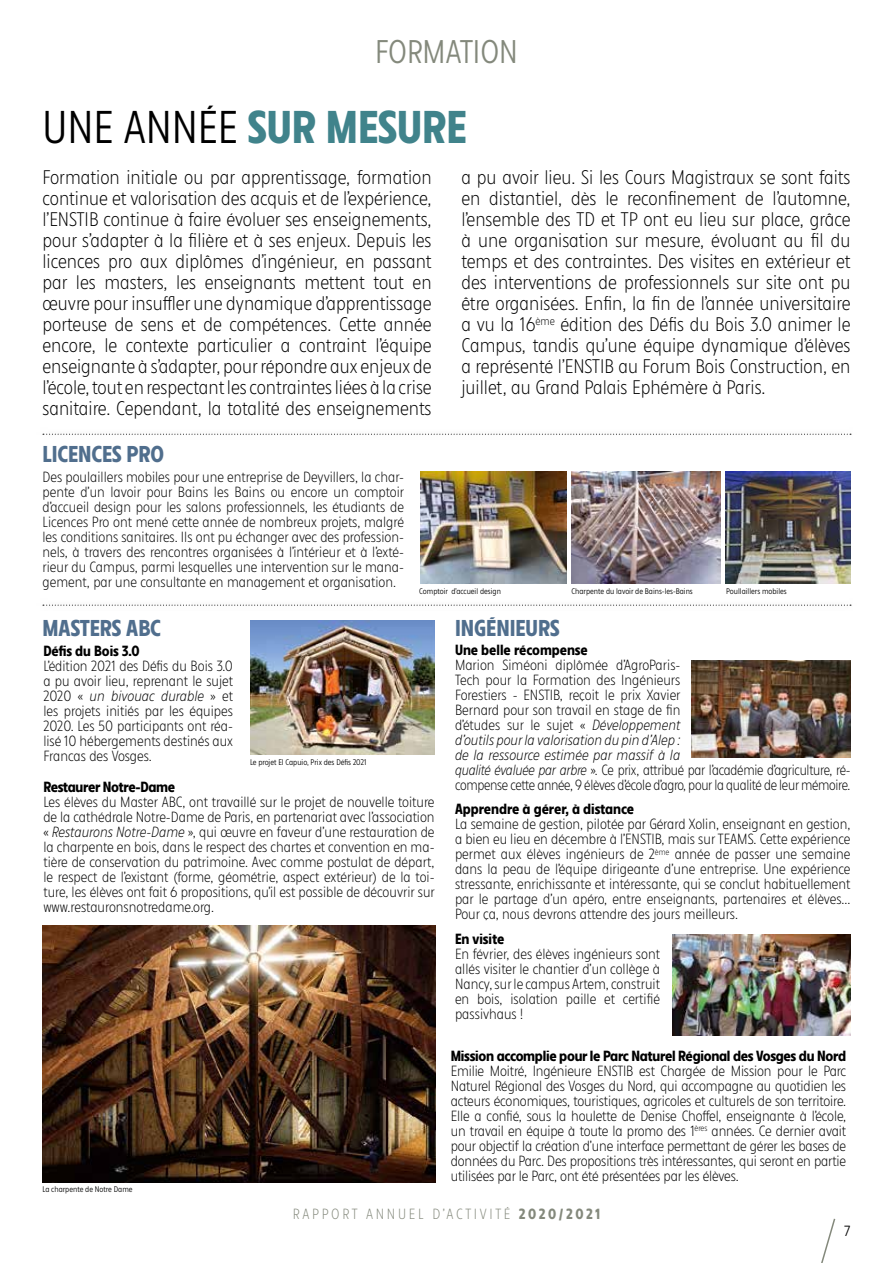
<style>
.page{position:relative;width:893px;height:1263px;background:#fff}
.page>*{position:absolute;margin:0;border:0;box-sizing:border-box;transform-origin:0 0}
.t1{font:700 42px "INTERMARCHE";color:#40838b}
.t2{font:600 30px "INTERMARCHE";color:#84897c}
.t3{font:700 21px "INTERMARCHE";color:#506e8d}
.t4{font:300 18px/21px "INTERMARCHE";color:#000;text-align:justify}
.t5{font:300 13.5px/15px "INTERMARCHE";color:#000;text-align:justify}
.t6{font:700 13.5px "INTERMARCHE";letter-spacing:-.02em;color:#000}
.t7{font:700 13.5px "INTERMARCHE";color:#000}
.t8{font:300 13.5px "INTERMARCHE";letter-spacing:.2em;color:#84897c}
.t9{font:600 13.5px "INTERMARCHE";color:#000}
.t10{font:600 7.5px "INTERMARCHE";color:#000}
.s1{font-weight:600;color:#000}
.s2{font-style:italic}
.s3{font-weight:700}
</style>
<div class="page">
<svg style="left:821px;top:1218px;width:15px;height:45px"></svg>
<img style="left:420px;top:471px;width:147px;height:113px">
<img style="left:571px;top:471px;width:149px;height:113px">
<img style="left:725px;top:471px;width:125px;height:113px">
<svg style="left:43px;top:434px;width:808px;height:1px"></svg>
<svg style="left:43px;top:605px;width:808px;height:1px"></svg>
<img style="left:251px;top:620px;width:184px;height:134px">
<img style="left:691px;top:660px;width:159px;height:98px">
<img style="left:673px;top:934px;width:177px;height:102px">
<img style="left:43px;top:925px;width:392px;height:257px">
<h2 class="t2" style="left:375px;top:35px;width:144px">FORMATION</h2>
<h1 class="t1" style="left:43px;top:105px;width:426px"><span class="s1">UNE ANNÉE</span> SUR MESURE</h1>
<p class="t4" style="left:43px;top:168px;width:391px">Formation initiale ou par apprentissage, formation continue et valorisation des acquis et de l’expérience, l’ENSTIB continue à faire évoluer ses enseignements, pour s’adapter à la filière et à ses enjeux. Depuis les licences pro aux diplômes d’ingénieur, en passant par les masters, les enseignants mettent tout en œuvre pour insuffler une dynamique d’apprentissage porteuse de sens et de compétences. Cette année encore, le contexte particulier a contraint l’équipe enseignante à s’adapter, pour répondre aux enjeux de l’école, tout en respectant les contraintes liées à la crise sanitaire. Cependant, la totalité des enseignements</p>
<p class="t4" style="left:461px;top:168px;width:391px">a pu avoir lieu. Si les Cours Magistraux se sont faits en distantiel, dès le reconfinement de l’automne, l’ensemble des TD et TP ont eu lieu sur place, grâce à une organisation sur mesure, évoluant au fil du temps et des contraintes. Des visites en extérieur et des interventions de professionnels sur site ont pu être organisées. Enfin, la fin de l’année universitaire a vu la 16<sup>ème</sup> édition des Défis du Bois 3.0 animer le Campus, tandis qu’une équipe dynamique d’élèves a représenté l’ENSTIB au Forum Bois Construction, en juillet, au Grand Palais Ephémère à Paris.</p>
<h3 class="t3" style="left:43px;top:443px;width:123px">LICENCES PRO</h3>
<p class="t5" style="left:43px;top:470px;width:363px">Des poulaillers mobiles pour une entreprise de Deyvillers, la char&shy;pente d’un lavoir pour Bains les Bains ou encore un comptoir d’accueil design pour les salons professionnels, les étudiants de Licences Pro ont mené cette année de nombreux projets, malgré les conditions sanitaires. Ils ont pu échanger avec des profession&shy;nels, à travers des rencontres organisées à l’intérieur et à l’exté&shy;rieur du Campus, parmi lesquelles une intervention sur le mana&shy;gement, par une consultante en management et organisation.</p>
<h3 class="t3" style="left:43px;top:616px;width:120px">MASTERS ABC</h3>
<p class="t10" style="left:419px;top:587px;width:83px">Comptoir d’accueil design</p>
<p class="t10" style="left:571px;top:587px;width:123px">Charpente du lavoir de Bains-les-Bains</p>
<p class="t10" style="left:726px;top:587px;width:62px">Poullaillers mobiles</p>
<h3 class="t3" style="left:455px;top:616px;width:106px">INGÉNIEURS</h3>
<p class="t7" style="left:43px;top:644px;width:98px">Défis du Bois 3.0</p>
<p class="t5" style="left:43px;top:659px;width:191px">L’édition 2021 des Défis du Bois 3.0 a pu avoir lieu, reprenant le sujet 2020 « <span class="s2">un bivouac durable</span> » et les projets initiés par les équipes 2020. Les 50 participants ont réa&shy;lisé 10 hébergements destinés aux Francas des Vosges.</p>
<p class="t10" style="left:250px;top:758px;width:118px">Le projet El Capuio, Prix des Défis 2021</p>
<p class="t6" style="left:43px;top:780px;width:133px">Restaurer Notre-Dame</p>
<p class="t5" style="left:43px;top:795px;width:393px">Les élèves du Master ABC, ont travaillé sur le projet de nouvelle toiture de la cathédrale Notre-Dame de Paris, en partenariat avec l’association « <span class="s2">Restaurons Notre-Dame</span> », qui œuvre en faveur d’une restauration de la charpente en bois, dans le respect des chartes et convention en ma&shy;tière de conservation du patrimoine. Avec comme postulat de départ, le respect de l’existant (forme, géométrie, aspect extérieur) de la toi&shy;ture, les élèves ont fait 6 propositions, qu’il est possible de découvrir sur www.restauronsnotredame.org.</p>
<p class="t10" style="left:43px;top:1185px;width:92px">La charpente de Notre Dame</p>
<p class="t7" style="left:455px;top:643px;width:134px">Une belle récompense</p>
<p class="t5" style="left:455px;top:658px;width:397px;text-align:left">Marion Siméoni diplômée d’AgroParis-<br>Tech pour la Formation des Ingénieurs<br>Forestiers - ENSTIB, reçoit le prix Xavier<br>Bernard pour son travail en stage de fin<br>d’études sur le sujet « <span class="s2">Développement<br>d’outils pour la valorisation du pin d’Alep :<br>de la ressource estimée par massif à la<br>qualité évaluée par arbre</span> ». Ce prix, attribué par l’académie d’agriculture, ré&shy;compense cette année, 9 élèves d’école d’agro, pour la qualité de leur mémoire.</p>
<p class="t7" style="left:455px;top:802px;width:181px">Apprendre à gérer, à distance</p>
<p class="t5" style="left:455px;top:817px;width:397px">La semaine de gestion, pilotée par Gérard Xolin, enseignant en gestion, a bien eu lieu en décembre à l’ENSTIB, mais sur TEAMS. Cette expérience permet aux élèves ingénieurs de 2<sup>ème</sup> année de passer une semaine dans la peau de l’équipe dirigeante d’une entreprise. Une expérience stressante, enrichissante et intéressante, qui se conclut habituellement par le partage d’un apéro, entre enseignants, partenaires et élèves...<br>Pour ça, nous devrons attendre des jours meilleurs.</p>
<p class="t7" style="left:455px;top:932px;width:51px">En visite</p>
<p class="t5" style="left:455px;top:947px;width:206px">En février, des élèves ingénieurs sont allés visiter le chantier d’un collège à Nancy, sur le campus Artem, construit en bois, isolation paille et certifié passivhaus !</p>
<p class="t6" style="left:451px;top:1048px;width:397px">Mission accomplie pour le Parc Naturel Régional des Vosges du Nord</p>
<p class="t5" style="left:451px;top:1064px;width:397px">Emilie Moitré, Ingénieure ENSTIB est Chargée de Mission pour le Parc Naturel Régional des Vosges du Nord, qui accompagne au quotidien les acteurs économiques, touristiques, agricoles et culturels de son territoire.<br>Elle a confié, sous la houlette de Denise Choffel, enseignante à l’école, un travail en équipe à toute la promo des 1<sup>ères</sup> années. Ce dernier avait pour objectif la création d’une interface permettant de gérer les bases de données du Parc. Des propositions très intéressantes, qui seront en partie utilisées par le Parc, ont été présentées par les élèves.</p>
<p class="t8" style="left:293px;top:1207px;width:309px">RAPPORT ANNUEL D’ACTIVITÉ <span class="s3">2020/2021</span></p>
<p class="t9" style="left:844px;top:1223px;width:7px">7</p>
</div>
